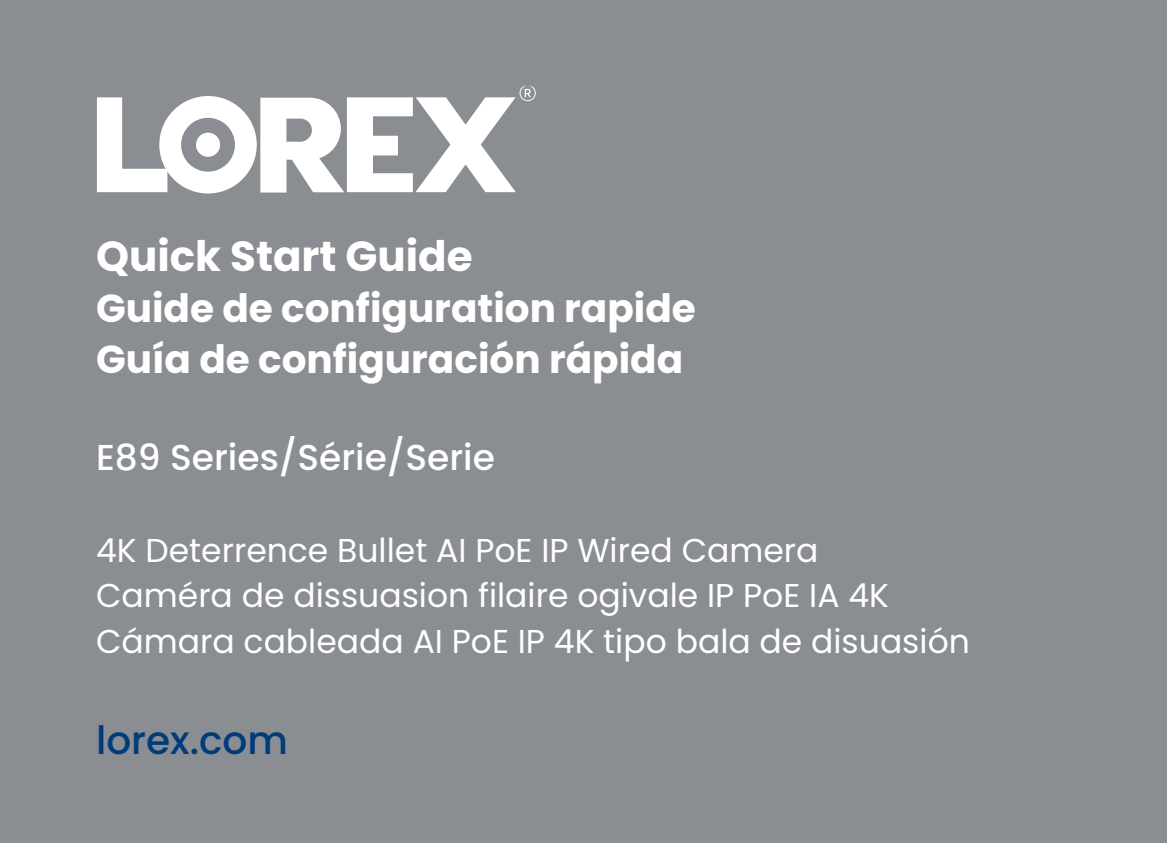
<style>
.page{position:relative;width:1167px;height:843px;background:#fff}
.page>*{position:absolute;margin:0;border:0;box-sizing:border-box;transform-origin:0 0}
.t1{font:700 42px "Poppins";color:#fff}
.t2{font:700 39px/51px "Poppins";color:#fff}
.t3{font:500 39px "Poppins";color:#003c7a}
.t4{font:500 36px "Poppins";color:#fff}
.t5{font:33px/45px "Poppins";color:#fff}
</style>
<div class="page">
<div style="left:0;top:0;width:1166px;height:842px;background:#8a8d91"></div>
<svg style="left:98px;top:87px;width:438px;height:106px"></svg>
<p class="t1" style="left:96px;top:232px;width:378px">Quick Start Guide</p>
<p class="t2" style="left:96px;top:283px;width:601px">Guide de configuration rapide<br>Guía de configuración rápida</p>
<p class="t4" style="left:96px;top:436px;width:400px">E89 Series/Série/Serie</p>
<p class="t5" style="left:96px;top:528px;width:875px">4K Deterrence Bullet AI PoE IP Wired Camera<br>Caméra de dissuasion filaire ogivale IP PoE IA 4K<br>Cámara cableada AI PoE IP 4K tipo bala de disuasión</p>
<p class="t3" style="left:96px;top:717px;width:193px">lorex.com</p>
</div>
